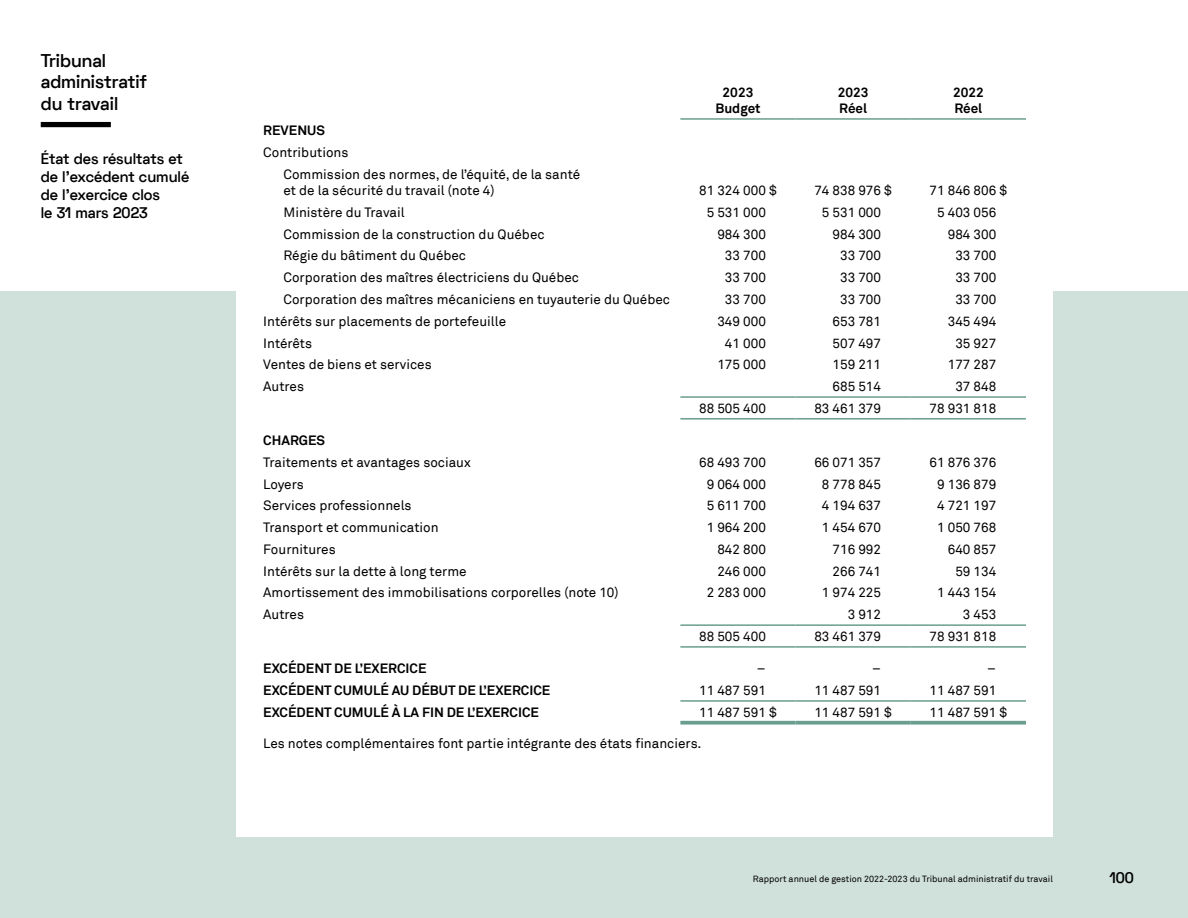
<style>
.page{position:relative;width:1188px;height:918px;background:#fff}
.page>*{position:absolute;margin:0;border:0;box-sizing:border-box;transform-origin:0 0}
.t1{font:600 18px/21.6px "Space Grotesk";color:#000}
.t2{font:600 15px/18px "Space Grotesk";color:#000}
.t3{font:13.5px/16.2px "Akkurat";color:#000}
.t4{font:700 13.5px/16.2px "Akkurat";color:#000}
.t5{font:9px "Akkurat";color:#000}
</style>
<div class="page">
<div style="left:0;top:291px;width:1188px;height:627px;background:#d0e0db"></div>
<div style="left:236px;top:54px;width:817px;height:783px;background:#fff"></div>
<hr style="left:680px;top:118px;width:116px;height:2px;background:#6a9e8f">
<hr style="left:796px;top:118px;width:115px;height:2px;background:#6a9e8f">
<hr style="left:911px;top:118px;width:115px;height:2px;background:#6a9e8f">
<hr style="left:680px;top:396px;width:116px;height:2px;background:#6a9e8f">
<hr style="left:796px;top:396px;width:115px;height:2px;background:#6a9e8f">
<hr style="left:911px;top:396px;width:115px;height:2px;background:#6a9e8f">
<hr style="left:680px;top:418px;width:116px;height:2px;background:#6a9e8f">
<hr style="left:796px;top:418px;width:115px;height:2px;background:#6a9e8f">
<hr style="left:911px;top:418px;width:115px;height:2px;background:#6a9e8f">
<hr style="left:680px;top:624px;width:116px;height:2px;background:#6a9e8f">
<hr style="left:796px;top:624px;width:115px;height:2px;background:#6a9e8f">
<hr style="left:911px;top:624px;width:115px;height:2px;background:#6a9e8f">
<hr style="left:680px;top:646px;width:116px;height:2px;background:#6a9e8f">
<hr style="left:796px;top:646px;width:115px;height:2px;background:#6a9e8f">
<hr style="left:911px;top:646px;width:115px;height:2px;background:#6a9e8f">
<hr style="left:680px;top:700px;width:116px;height:2px;background:#6a9e8f">
<hr style="left:796px;top:700px;width:115px;height:2px;background:#6a9e8f">
<hr style="left:911px;top:700px;width:115px;height:2px;background:#6a9e8f">
<svg style="left:680px;top:721px;width:116px;height:4px"></svg>
<svg style="left:796px;top:721px;width:115px;height:4px"></svg>
<svg style="left:911px;top:721px;width:115px;height:4px"></svg>
<div style="left:41px;top:122px;width:70px;height:5px;background:#000"></div>
<p class="t1" style="left:41px;top:50px;width:108px">Tribunal administratif du travail</p>
<p class="t2" style="left:41px;top:150px;width:150px">État des résultats et de l’excédent cumulé de l’exercice clos<br>le 31 mars 2023</p>
<p class="t4" style="left:263px;top:123px;width:63px">REVENUS</p>
<p class="t3" style="left:263px;top:145px;width:87px">Contributions</p>
<p class="t3" style="left:284px;top:167px;width:298px">Commission des normes, de l’équité, de la santé et de la sécurité du travail (note 4)</p>
<p class="t4" style="left:715px;top:84px;width:47px;text-align:center">2023<br>Budget</p>
<p class="t4" style="left:838px;top:84px;width:32px">2023<br>Réel</p>
<p class="t4" style="left:953px;top:84px;width:32px">2022<br>Réel</p>
<p class="t3" style="left:699px;top:183px;width:79px">81 324 000 $</p>
<p class="t3" style="left:814px;top:183px;width:79px">74 838 976 $</p>
<p class="t3" style="left:930px;top:183px;width:79px">71 846 806 $</p>
<p class="t3" style="left:284px;top:204px;width:123px">Ministère du Travail</p>
<p class="t3" style="left:707px;top:204px;width:61px">5 531 000</p>
<p class="t3" style="left:822px;top:204px;width:61px">5 531 000</p>
<p class="t3" style="left:937px;top:204px;width:61px">5 403 056</p>
<p class="t3" style="left:284px;top:226px;width:263px">Commission de la construction du Québec</p>
<p class="t3" style="left:717px;top:226px;width:50px">984 300</p>
<p class="t3" style="left:833px;top:226px;width:50px">984 300</p>
<p class="t3" style="left:948px;top:226px;width:50px">984 300</p>
<p class="t3" style="left:284px;top:248px;width:184px">Régie du bâtiment du Québec</p>
<p class="t3" style="left:725px;top:248px;width:42px">33 700</p>
<p class="t3" style="left:840px;top:248px;width:42px">33 700</p>
<p class="t3" style="left:955px;top:248px;width:42px">33 700</p>
<p class="t3" style="left:284px;top:270px;width:297px">Corporation des maîtres électriciens du Québec</p>
<p class="t3" style="left:725px;top:270px;width:42px">33 700</p>
<p class="t3" style="left:840px;top:270px;width:42px">33 700</p>
<p class="t3" style="left:955px;top:270px;width:42px">33 700</p>
<p class="t3" style="left:284px;top:292px;width:388px">Corporation des maîtres mécaniciens en tuyauterie du Québec</p>
<p class="t3" style="left:725px;top:292px;width:42px">33 700</p>
<p class="t3" style="left:840px;top:292px;width:42px">33 700</p>
<p class="t3" style="left:955px;top:292px;width:42px">33 700</p>
<p class="t3" style="left:263px;top:313px;width:244px">Intérêts sur placements de portefeuille</p>
<p class="t3" style="left:717px;top:313px;width:50px">349 000</p>
<p class="t3" style="left:833px;top:313px;width:50px">653 781</p>
<p class="t3" style="left:948px;top:313px;width:50px">345 494</p>
<p class="t3" style="left:263px;top:335px;width:50px">Intérêts</p>
<p class="t3" style="left:725px;top:335px;width:42px">41 000</p>
<p class="t3" style="left:833px;top:335px;width:50px">507 497</p>
<p class="t3" style="left:955px;top:335px;width:42px">35 927</p>
<p class="t3" style="left:263px;top:357px;width:170px">Ventes de biens et services</p>
<p class="t3" style="left:717px;top:357px;width:50px">175 000</p>
<p class="t3" style="left:833px;top:357px;width:50px">159 211</p>
<p class="t3" style="left:948px;top:357px;width:50px">177 287</p>
<p class="t3" style="left:263px;top:379px;width:42px">Autres</p>
<p class="t3" style="left:833px;top:379px;width:50px">685 514</p>
<p class="t3" style="left:955px;top:379px;width:42px">37 848</p>
<p class="t3" style="left:699px;top:400px;width:68px">88 505 400</p>
<p class="t3" style="left:814px;top:400px;width:68px">83 461 379</p>
<p class="t3" style="left:930px;top:400px;width:68px">78 931 818</p>
<p class="t4" style="left:263px;top:432px;width:63px">CHARGES</p>
<p class="t3" style="left:263px;top:454px;width:209px">Traitements et avantages sociaux</p>
<p class="t3" style="left:699px;top:454px;width:68px">68 493 700</p>
<p class="t3" style="left:814px;top:454px;width:68px">66 071 357</p>
<p class="t3" style="left:930px;top:454px;width:68px">61 876 376</p>
<p class="t3" style="left:263px;top:476px;width:42px">Loyers</p>
<p class="t3" style="left:707px;top:476px;width:61px">9 064 000</p>
<p class="t3" style="left:822px;top:476px;width:61px">8 778 845</p>
<p class="t3" style="left:937px;top:476px;width:61px">9 136 879</p>
<p class="t3" style="left:263px;top:498px;width:150px">Services professionnels</p>
<p class="t3" style="left:707px;top:498px;width:61px">5 611 700</p>
<p class="t3" style="left:822px;top:498px;width:61px">4 194 637</p>
<p class="t3" style="left:937px;top:498px;width:61px">4 721 197</p>
<p class="t3" style="left:263px;top:520px;width:177px">Transport et communication</p>
<p class="t3" style="left:707px;top:520px;width:61px">1 964 200</p>
<p class="t3" style="left:822px;top:520px;width:61px">1 454 670</p>
<p class="t3" style="left:937px;top:520px;width:61px">1 050 768</p>
<p class="t3" style="left:263px;top:541px;width:74px">Fournitures</p>
<p class="t3" style="left:717px;top:541px;width:50px">842 800</p>
<p class="t3" style="left:833px;top:541px;width:50px">716 992</p>
<p class="t3" style="left:948px;top:541px;width:50px">640 857</p>
<p class="t3" style="left:263px;top:563px;width:205px">Intérêts sur la dette à long terme</p>
<p class="t3" style="left:717px;top:563px;width:50px">246 000</p>
<p class="t3" style="left:833px;top:563px;width:50px">266 741</p>
<p class="t3" style="left:955px;top:563px;width:42px">59 134</p>
<p class="t3" style="left:263px;top:585px;width:357px">Amortissement des immobilisations corporelles (note 10)</p>
<p class="t3" style="left:707px;top:585px;width:61px">2 283 000</p>
<p class="t3" style="left:822px;top:585px;width:61px">1 974 225</p>
<p class="t3" style="left:937px;top:585px;width:61px">1 443 154</p>
<p class="t3" style="left:263px;top:607px;width:42px">Autres</p>
<p class="t3" style="left:848px;top:607px;width:35px">3 912</p>
<p class="t3" style="left:963px;top:607px;width:35px">3 453</p>
<p class="t3" style="left:699px;top:628px;width:68px">88 505 400</p>
<p class="t3" style="left:814px;top:628px;width:68px">83 461 379</p>
<p class="t3" style="left:930px;top:628px;width:68px">78 931 818</p>
<p class="t4" style="left:263px;top:660px;width:165px">EXCÉDENT DE L’EXERCICE</p>
<p class="t3" style="left:757px;top:661px;width:10px">–</p>
<p class="t3" style="left:872px;top:661px;width:10px">–</p>
<p class="t3" style="left:987px;top:661px;width:10px">–</p>
<p class="t4" style="left:263px;top:682px;width:289px">EXCÉDENT CUMULÉ AU DÉBUT DE L’EXERCICE</p>
<p class="t3" style="left:699px;top:682px;width:68px">11 487 591</p>
<p class="t3" style="left:814px;top:682px;width:68px">11 487 591</p>
<p class="t3" style="left:930px;top:682px;width:68px">11 487 591</p>
<p class="t4" style="left:263px;top:704px;width:277px">EXCÉDENT CUMULÉ À LA FIN DE L’EXERCICE</p>
<p class="t3" style="left:699px;top:704px;width:79px">11 487 591 $</p>
<p class="t3" style="left:814px;top:704px;width:79px">11 487 591 $</p>
<p class="t3" style="left:930px;top:704px;width:79px">11 487 591 $</p>
<p class="t3" style="left:263px;top:736px;width:440px">Les notes complémentaires font partie intégrante des états financiers.</p>
<p class="t5" style="left:753px;top:874px;width:302px">Rapport annuel de gestion 2022-2023 du Tribunal administratif du travail</p>
<p class="t2" style="left:1110px;top:869px;width:26px">100</p>
</div>
